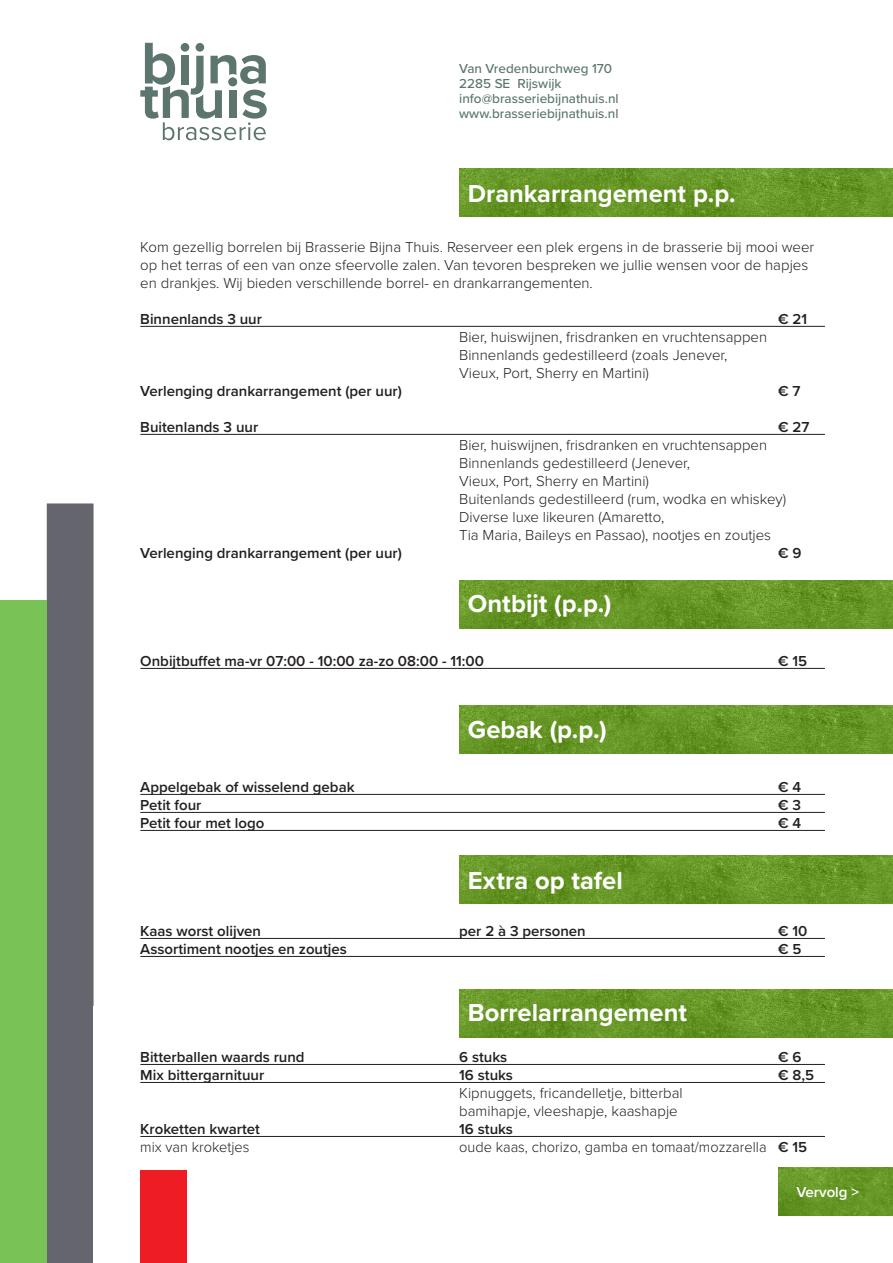
<style>
.page{position:relative;width:893px;height:1263px;background:#fff}
.page>*{position:absolute;margin:0;border:0;box-sizing:border-box;transform-origin:0 0}
.t1{font:700 25.5px "Proxima Nova";color:#fff}
.t2{font:300 15px/18px "Proxima Nova";color:#231f20}
.t3{font:600 15px "Proxima Nova";color:#231f20}
.t4{font:600 15px "Proxima Nova";color:#fff}
.t5{font:500 13.5px/15px "Proxima Nova";color:#5c756e}
.s1{font-weight:600}
</style>
<div class="page">
<img style="left:459px;top:169px;width:434px;height:48px">
<img style="left:459px;top:580px;width:434px;height:48px">
<img style="left:459px;top:705px;width:434px;height:48px">
<img style="left:459px;top:855px;width:434px;height:48px">
<img style="left:459px;top:990px;width:434px;height:47px">
<img style="left:778px;top:1167px;width:115px;height:48px">
<hr style="left:140px;top:326px;width:685px;height:1px;background:#231f20">
<hr style="left:140px;top:434px;width:685px;height:1px;background:#231f20">
<hr style="left:140px;top:668px;width:685px;height:1px;background:#231f20">
<hr style="left:140px;top:794px;width:685px;height:1px;background:#231f20">
<hr style="left:140px;top:812px;width:685px;height:1px;background:#231f20">
<hr style="left:140px;top:830px;width:685px;height:1px;background:#231f20">
<hr style="left:140px;top:938px;width:685px;height:1px;background:#231f20">
<hr style="left:140px;top:956px;width:685px;height:1px;background:#231f20">
<hr style="left:140px;top:1064px;width:685px;height:1px;background:#231f20">
<hr style="left:140px;top:1082px;width:685px;height:1px;background:#231f20">
<hr style="left:140px;top:1136px;width:685px;height:1px;background:#231f20">
<svg style="left:140px;top:43px;width:127px;height:97px"></svg>
<div style="left:47px;top:503px;width:47px;height:760px;background:#65666d"></div>
<div style="left:140px;top:1170px;width:47px;height:93px;background:#ee1d23"></div>
<div style="left:0;top:601px;width:47px;height:662px;background:#79c256"></div>
<p class="t5" style="left:459px;top:61px;width:161px">Van Vredenburchweg 170<br>2285 SE Rijswijk info@brasseriebijnathuis.nl www.brasseriebijnathuis.nl</p>
<h1 class="t1" style="left:468px;top:174px;width:269px">Drankarrangement p.p.</h1>
<p class="t2" style="left:140px;top:237px;width:675px">Kom gezellig borrelen bij Brasserie Bijna Thuis. Reserveer een plek ergens in de brasserie bij mooi weer op het terras of een van onze sfeervolle zalen. Van tevoren bespreken we jullie wensen voor de hapjes en drankjes. Wij bieden verschillende borrel- en drankarrangementen.</p>
<p class="t3" style="left:140px;top:308px;width:123px">Binnenlands 3 uur</p>
<p class="t3" style="left:778px;top:308px;width:31px">€ 21</p>
<p class="t2" style="left:459px;top:327px;width:309px">Bier, huiswijnen, frisdranken en vruchtensappen<br>Binnenlands gedestilleerd (zoals Jenever,<br>Vieux, Port, Sherry en Martini)</p>
<p class="t3" style="left:140px;top:380px;width:263px">Verlenging drankarrangement (per uur)</p>
<p class="t3" style="left:778px;top:380px;width:24px">€ 7</p>
<p class="t3" style="left:140px;top:416px;width:119px">Buitenlands 3 uur</p>
<p class="t3" style="left:778px;top:416px;width:33px">€ 27</p>
<p class="t2" style="left:459px;top:435px;width:328px">Bier, huiswijnen, frisdranken en vruchtensappen Binnenlands gedestilleerd (Jenever,<br>Vieux, Port, Sherry en Martini)<br>Buitenlands gedestilleerd (rum, wodka en whiskey)<br>Diverse luxe likeuren (Amaretto,<br>Tia Maria, Baileys en Passao), nootjes en zoutjes</p>
<p class="t3" style="left:140px;top:542px;width:263px">Verlenging drankarrangement (per uur)</p>
<p class="t3" style="left:778px;top:542px;width:25px">€ 9</p>
<h1 class="t1" style="left:468px;top:584px;width:145px">Ontbijt (p.p.)</h1>
<p class="t3" style="left:140px;top:650px;width:345px">Onbijtbuffet ma-vr 07:00 - 10:00 za-zo 08:00 - 11:00</p>
<p class="t3" style="left:778px;top:650px;width:31px">€ 15</p>
<h1 class="t1" style="left:468px;top:710px;width:141px">Gebak (p.p.)</h1>
<p class="t3" style="left:140px;top:776px;width:216px">Appelgebak of wisselend gebak</p>
<p class="t3" style="left:778px;top:776px;width:25px">€ 4</p>
<p class="t3" style="left:140px;top:794px;width:63px">Petit four</p>
<p class="t3" style="left:778px;top:794px;width:25px">€ 3</p>
<p class="t3" style="left:140px;top:812px;width:126px">Petit four met logo</p>
<p class="t3" style="left:778px;top:812px;width:25px">€ 4</p>
<h1 class="t1" style="left:468px;top:862px;width:157px">Extra op tafel</h1>
<p class="t3" style="left:140px;top:920px;width:122px">Kaas worst olijven</p>
<p class="t3" style="left:459px;top:920px;width:128px">per 2 à 3 personen</p>
<p class="t3" style="left:778px;top:920px;width:31px">€ 10</p>
<p class="t3" style="left:140px;top:938px;width:208px">Assortiment nootjes en zoutjes</p>
<p class="t3" style="left:778px;top:938px;width:25px">€ 5</p>
<h1 class="t1" style="left:468px;top:993px;width:221px">Borrelarrangement</h1>
<p class="t3" style="left:140px;top:1046px;width:166px">Bitterballen waards rund</p>
<p class="t3" style="left:459px;top:1046px;width:50px">6 stuks</p>
<p class="t3" style="left:778px;top:1046px;width:25px">€ 6</p>
<p class="t3" style="left:140px;top:1064px;width:125px">Mix bittergarnituur</p>
<p class="t3" style="left:459px;top:1064px;width:55px">16 stuks</p>
<p class="t3" style="left:778px;top:1064px;width:37px">€ 8,5</p>
<p class="t2" style="left:459px;top:1083px;width:225px">Kipnuggets, fricandelletje, bitterbal bamihapje, vleeshapje, kaashapje</p>
<p class="t3" style="left:140px;top:1118px;width:121px">Kroketten kwartet</p>
<p class="t3" style="left:459px;top:1118px;width:55px">16 stuks</p>
<p class="t2" style="left:140px;top:1137px;width:111px">mix van kroketjes</p>
<p class="t2" style="left:459px;top:1137px;width:350px">oude kaas, chorizo, gamba en tomaat/mozzarella <span class="s1">€ 15</span></p>
<p class="t4" style="left:796px;top:1180px;width:64px">Vervolg &gt;</p>
</div>
